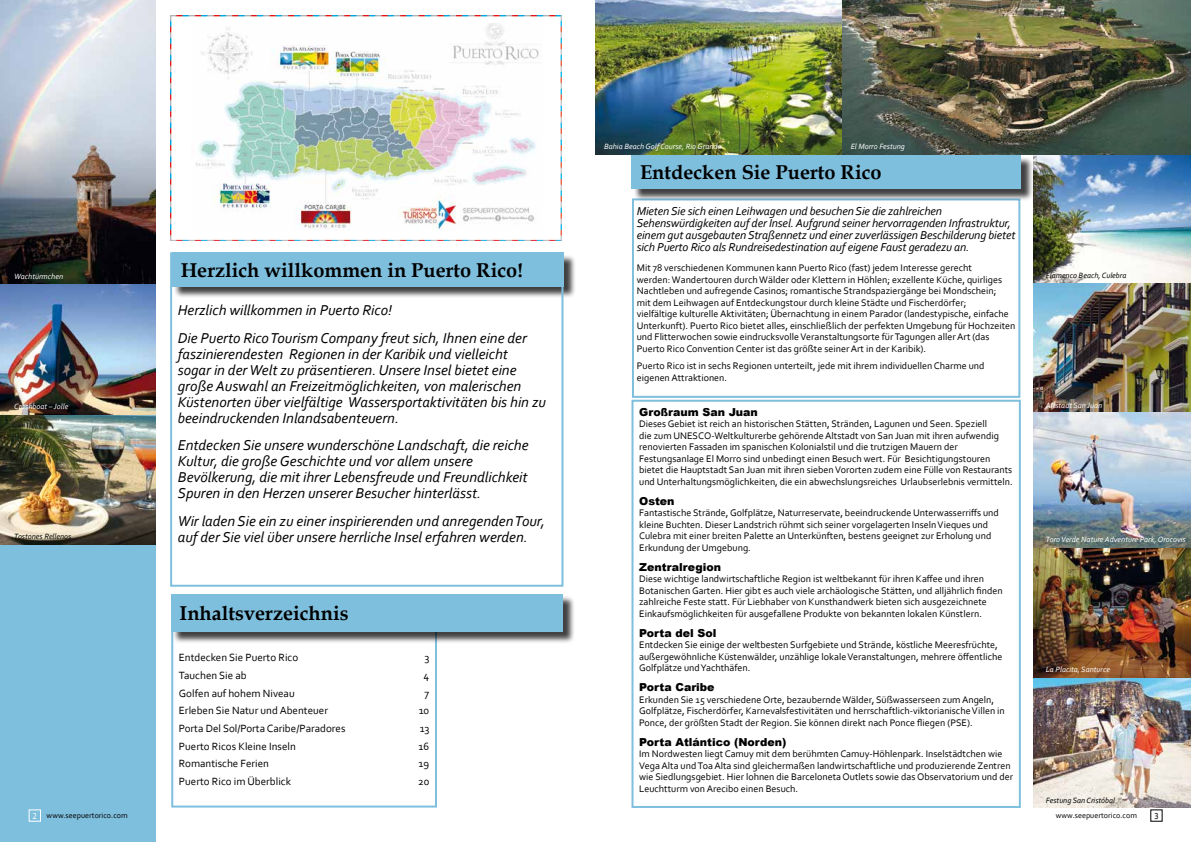
<style>
.page{position:relative;width:1191px;height:842px;background:#fff}
.page>*{position:absolute;margin:0;border:0;box-sizing:border-box;transform-origin:0 0}
.t1{font:700 20px "Book Antiqua";color:#000}
.t2{font:italic 15px/16px "Corbel";color:#000}
.t3{font:italic 12px/12px "Corbel";letter-spacing:-.01em;color:#000}
.t4{font:11px "Corbel";color:#000}
.t5{font:900 11px "Arial";color:#000}
.t6{font:10px/11.5px "Corbel";color:#000}
.t7{font:9px "Corbel";color:#000}
.t8{font:italic 8px "Corbel";color:#fff}
.t9{font:italic 8px "Corbel";color:#000}
.t10{font:8px "Corbel";color:#000}
.s1{font-size:9px;color:#fff}
</style>
<div class="page">
<div style="left:632px;top:198px;width:388px;height:200px;border:2px solid #7fbfde"></div>
<div style="left:631px;top:400px;width:389px;height:408px;border:2px solid #7fbfde"></div>
<div style="left:0;top:0;width:156px;height:842px;background:#7fbfde"></div>
<img style="left:1034px;top:154px;width:157px;height:654px">
<div style="left:29px;top:809px;width:12px;height:13px;border:1px solid #fff"></div>
<div style="left:173px;top:254px;width:403px;height:45px;background:#000;opacity:.75"></div>
<div style="left:172px;top:252px;width:391px;height:34px;background:#7fbfde"></div>
<div style="left:633px;top:156px;width:400px;height:45px;background:#000;opacity:.75"></div>
<div style="left:631px;top:154px;width:389px;height:34px;background:#7fbfde"></div>
<div style="left:170px;top:252px;width:393px;height:335px;border:2px solid #7fbfde"></div>
<div style="left:171px;top:625px;width:266px;height:182px;border:2px solid #7fbfde"></div>
<div style="left:172px;top:595px;width:403px;height:49px;background:#000;opacity:.75"></div>
<div style="left:171px;top:594px;width:391px;height:38px;background:#7fbfde"></div>
<img style="left:595px;top:0;width:596px;height:154px">
<img style="left:0;top:0;width:156px;height:545px">
<img style="left:170px;top:16px;width:391px;height:224px">
<img style="left:191px;top:24px;width:351px;height:207px">
<p class="t8" style="left:604px;top:141px;width:119px">Bahia Beach Golf Course, Rio Grande</p>
<p class="t8" style="left:850px;top:141px;width:56px">El Morro Festung</p>
<h1 class="t1" style="left:640px;top:158px;width:243px">Entdecken Sie Puerto Rico</h1>
<p class="t8" style="left:14px;top:271px;width:51px">Wachtürmchen</p>
<p class="t8" style="left:14px;top:401px;width:56px">Crashboat – Jolle</p>
<p class="t9" style="left:14px;top:532px;width:59px">Tostones Rellenos</p>
<h1 class="t1" style="left:181px;top:256px;width:344px">Herzlich willkommen in Puerto Rico!</h1>
<h2 class="t2" style="left:178px;top:296px;width:350px;line-height:27.3px">Herzlich willkommen in Puerto Rico!<br>Die Puerto Rico Tourism Company freut sich, Ihnen eine der</h2>
<p class="t2" style="left:178px;top:345px;width:369px">faszinierendesten Regionen in der Karibik und vielleicht<br>sogar in der Welt zu präsentieren. Unsere Insel bietet eine große Auswahl an Freizeitmöglichkeiten, von malerischen Küstenorten über vielfältige Wassersportaktivitäten bis hin zu beeindruckenden Inlandsabenteuern.</p>
<h2 class="t2" style="left:178px;top:437px;width:352px">Entdecken Sie unsere wunderschöne Landschaft, die reiche Kultur, die große Geschichte und vor allem unsere Bevölkerung, die mit ihrer Lebensfreude und Freundlichkeit Spuren in den Herzen unserer Besucher hinterlässt.</h2>
<h2 class="t2" style="left:178px;top:512px;width:369px">Wir laden Sie ein zu einer inspirierenden und anregenden Tour, auf der Sie viel über unsere herrliche Insel erfahren werden.</h2>
<h1 class="t1" style="left:180px;top:599px;width:170px">Inhaltsverzeichnis</h1>
<p class="t4" style="left:179px;top:651px;width:121px">Entdecken Sie Puerto Rico</p>
<p class="t4" style="left:424px;top:651px;width:6px">3</p>
<p class="t4" style="left:179px;top:668px;width:69px">Tauchen Sie ab</p>
<p class="t4" style="left:423px;top:668px;width:7px">4</p>
<p class="t4" style="left:179px;top:686px;width:117px">Golfen auf hohem Niveau</p>
<p class="t4" style="left:424px;top:686px;width:6px">7</p>
<p class="t4" style="left:179px;top:704px;width:151px">Erleben Sie Natur und Abenteuer</p>
<p class="t4" style="left:419px;top:704px;width:12px">10</p>
<p class="t4" style="left:179px;top:721px;width:168px">Porta Del Sol/Porta Caribe/Paradores</p>
<p class="t4" style="left:420px;top:721px;width:11px">13</p>
<p class="t4" style="left:179px;top:739px;width:118px">Puerto Ricos Kleine Inseln</p>
<p class="t4" style="left:418px;top:739px;width:12px">16</p>
<p class="t4" style="left:179px;top:757px;width:92px">Romantische Ferien</p>
<p class="t4" style="left:418px;top:757px;width:12px">19</p>
<p class="t4" style="left:179px;top:774px;width:114px">Puerto Rico im Überblick</p>
<p class="t4" style="left:418px;top:774px;width:13px">20</p>
<p class="t3" style="left:637px;top:205px;width:380px">Mieten Sie sich einen Leihwagen und besuchen Sie die zahlreichen Sehenswürdigkeiten auf der Insel. Aufgrund seiner hervorragenden Infrastruktur, einem gut ausgebauten Straßennetz und einer zuverlässigen Beschilderung bietet sich Puerto Rico als Rundreisedestination auf eigene Faust geradezu an.</p>
<p class="t6" style="left:637px;top:262px;width:380px">Mit 78 verschiedenen Kommunen kann Puerto Rico (fast) jedem Interesse gerecht<br>werden: Wandertouren durch Wälder oder Klettern in Höhlen; exzellente Küche, quirliges Nachtleben und aufregende Casinos; romantische Strandspaziergänge bei Mondschein;<br>mit dem Leihwagen auf Entdeckungstour durch kleine Städte und Fischerdörfer;<br>vielfältige kulturelle Aktivitäten; Übernachtung in einem Parador (landestypische, einfache Unterkunft). Puerto Rico bietet alles, einschließlich der perfekten Umgebung für Hochzeiten und Flitterwochen sowie eindrucksvolle Veranstaltungsorte für Tagungen aller Art (das Puerto Rico Convention Center ist das größte seiner Art in der Karibik).</p>
<p class="t6" style="left:637px;top:359px;width:349px;line-height:12px">Puerto Rico ist in sechs Regionen unterteilt, jede mit ihrem individuellen Charme und eigenen Attraktionen.</p>
<p class="t5" style="left:639px;top:404px;width:120px">Großraum San Juan</p>
<p class="t6" style="left:639px;top:418px;width:375px">Dieses Gebiet ist reich an historischen Stätten, Stränden, Lagunen und Seen. Speziell<br>die zum UNESCO-Weltkulturerbe gehörende Altstadt von San Juan mit ihren aufwendig renovierten Fassaden im spanischen Kolonialstil und die trutzigen Mauern der Festungsanlage El Morro sind unbedingt einen Besuch wert. Für Besichtigungstouren bietet die Hauptstadt San Juan mit ihren sieben Vororten zudem eine Fülle von Restaurants und Unterhaltungsmöglichkeiten, die ein abwechslungsreiches Urlaubserlebnis vermitteln.</p>
<p class="t5" style="left:639px;top:493px;width:37px">Osten</p>
<p class="t6" style="left:639px;top:507px;width:361px">Fantastische Strände, Golfplätze, Naturreservate, beeindruckende Unterwasserriffs und kleine Buchten. Dieser Landstrich rühmt sich seiner vorgelagerten Inseln Vieques und Culebra mit einer breiten Palette an Unterkünften, bestens geeignet zur Erholung und Erkundung der Umgebung.</p>
<p class="t5" style="left:639px;top:559px;width:83px">Zentralregion</p>
<p class="t6" style="left:639px;top:573px;width:365px">Diese wichtige landwirtschaftliche Region ist weltbekannt für ihren Kaffee und ihren Botanischen Garten. Hier gibt es auch viele archäologische Stätten, und alljährlich finden zahlreiche Feste statt. Für Liebhaber von Kunsthandwerk bieten sich ausgezeichnete Einkaufsmöglichkeiten für ausgefallene Produkte von bekannten lokalen Künstlern.</p>
<p class="t5" style="left:639px;top:625px;width:79px">Porta del Sol</p>
<p class="t6" style="left:639px;top:639px;width:365px">Entdecken Sie einige der weltbesten Surfgebiete und Strände, köstliche Meeresfrüchte, außergewöhnliche Küstenwälder, unzählige lokale Veranstaltungen, mehrere öffentliche<br>Golfplätze und Yachthäfen.</p>
<p class="t5" style="left:639px;top:679px;width:77px">Porta Caribe</p>
<p class="t6" style="left:639px;top:693px;width:367px">Erkunden Sie 15 verschiedene Orte, bezaubernde Wälder, Süßwasserseen zum Angeln,<br>Golfplätze, Fischerdörfer, Karnevalsfestivitäten und herrschaftlich-viktorianische Villen in<br>Ponce, der größten Stadt der Region. Sie können direkt nach Ponce fliegen (PSE).</p>
<p class="t5" style="left:639px;top:734px;width:149px">Porta Atlántico (Norden)</p>
<p class="t6" style="left:639px;top:748px;width:375px">Im Nordwesten liegt Camuy mit dem berühmten Camuy-Höhlenpark. Inselstädtchen wie Vega Alta und Toa Alta sind gleichermaßen landwirtschaftliche und produzierende Zentren wie Siedlungsgebiet. Hier lohnen die Barceloneta Outlets sowie das Observatorium und der Leuchtturm von Arecibo einen Besuch.</p>
<p class="t9" style="left:1046px;top:270px;width:82px">Flamenco Beach, Culebra</p>
<p class="t8" style="left:1046px;top:400px;width:58px">Altstadt San Juan</p>
<p class="t8" style="left:1046px;top:534px;width:141px">Toro Verde Nature Adventure Park, Orocovis</p>
<p class="t8" style="left:1046px;top:664px;width:66px">La Placita, Santurce</p>
<p class="t9" style="left:1046px;top:795px;width:71px">Festung San Cristóbal</p>
<p class="t10" style="left:33px;top:811px;width:97px"><span class="s1">2</span> www.seepuertorico.com</p>
<p class="t10" style="left:1055px;top:811px;width:83px">www.seepuertorico.com</p>
<p class="t7" style="left:1154px;top:810px;width:6px">3</p>
</div>
